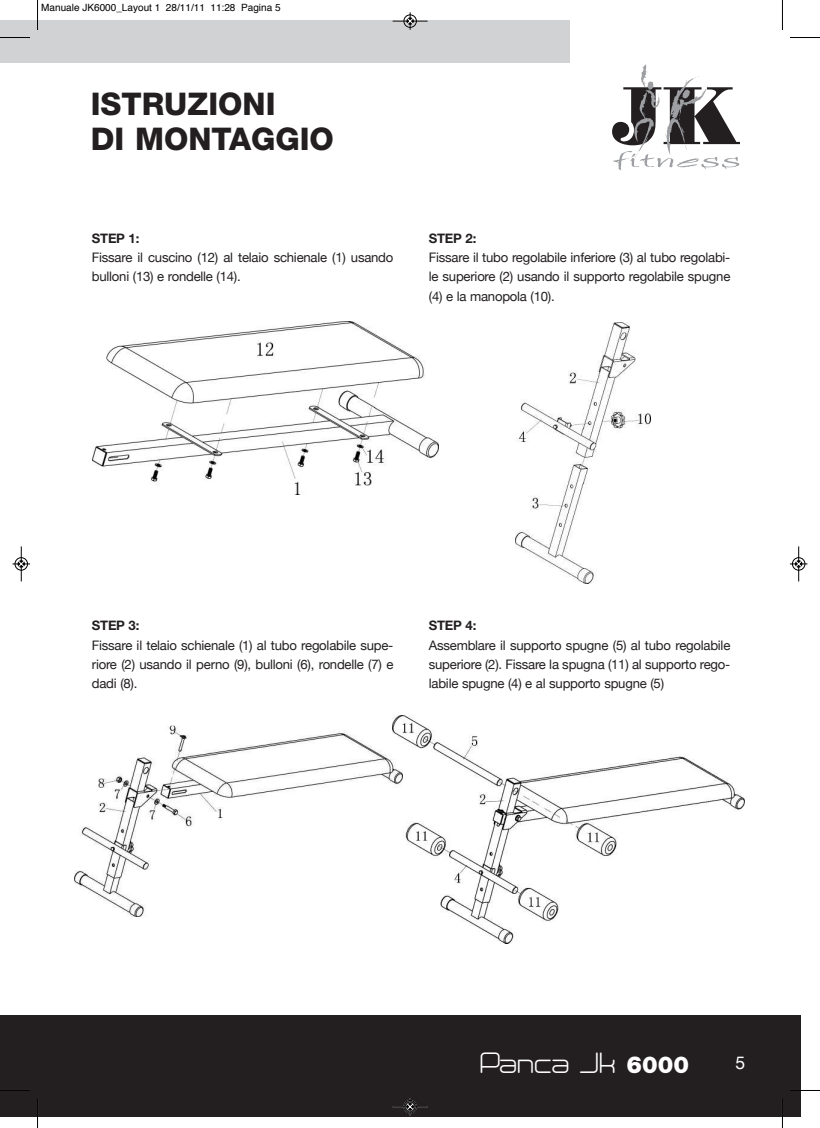
<style>
.page{position:relative;width:820px;height:1128px;background:#fff}
.page>*{position:absolute;margin:0;border:0;box-sizing:border-box;transform-origin:0 0}
.t1{font:800 31.25px/35px "Helvetica Neue";color:#231f20}
.t2{font:25.62px "Neogrey";color:#fff}
.t3{font:17.5px "Helvetica Neue";color:#fff}
.t4{font:13.12px/19.4px "Helvetica Neue";letter-spacing:-.015em;color:#231f20;text-align:justify}
.t5{font:700 13.12px "Helvetica Neue";letter-spacing:-.015em;color:#231f20}
.t6{font:10px "Helvetica";color:#000}
.s1{font-family:"Helvetica Neue";font-weight:900;font-size:23.38px}
</style>
<div class="page">
<div style="left:0;top:1014px;width:799px;height:102px;background:#231f20"></div>
<div style="left:0;top:20px;width:569px;height:42px;background:#d1d2d4"></div>
<svg style="left:612px;top:64px;width:127px;height:106px"></svg>
<img style="left:93px;top:322px;width:345px;height:172px">
<img style="left:515px;top:322px;width:135px;height:261px">
<img style="left:392px;top:715px;width:352px;height:228px">
<img style="left:74px;top:725px;width:328px;height:191px">
<hr style="left:0;top:1089px;width:30px;height:1px;background:#fff">
<hr style="left:789px;top:1089px;width:30px;height:1px;background:#fff">
<hr style="left:37px;top:0;width:1px;height:30px;background:#000">
<hr style="left:0;top:37px;width:30px;height:1px;background:#000">
<hr style="left:781px;top:0;width:1px;height:30px;background:#000">
<hr style="left:789px;top:37px;width:30px;height:1px;background:#000">
<hr style="left:37px;top:1097px;width:1px;height:30px;background:#000">
<hr style="left:0;top:1090px;width:30px;height:1px;background:#000">
<hr style="left:781px;top:1097px;width:1px;height:30px;background:#000">
<hr style="left:789px;top:1090px;width:30px;height:1px;background:#000">
<div style="left:403px;top:14px;width:13px;height:14px;border:1px solid #fff;border-radius:50%"></div>
<hr style="left:392px;top:21px;width:35px;height:1px;background:#000">
<div style="left:403px;top:15px;width:13px;height:13px;border:1px solid #000;border-radius:50%"></div>
<svg style="left:407px;top:12px;width:6px;height:18px"></svg>
<div style="left:403px;top:1099px;width:13px;height:14px;border:1px solid #fff;border-radius:50%"></div>
<hr style="left:392px;top:1106px;width:35px;height:1px;background:#000">
<div style="left:403px;top:1100px;width:13px;height:13px;border:1px solid #000;border-radius:50%"></div>
<svg style="left:407px;top:1098px;width:6px;height:17px"></svg>
<hr style="left:21px;top:546px;width:1px;height:35px;background:#000">
<div style="left:15px;top:557px;width:13px;height:13px;border:1px solid #000;border-radius:50%"></div>
<svg style="left:12px;top:560px;width:18px;height:7px"></svg>
<hr style="left:798px;top:546px;width:1px;height:35px;background:#000">
<div style="left:791px;top:557px;width:13px;height:13px;border:1px solid #000;border-radius:50%"></div>
<svg style="left:790px;top:560px;width:17px;height:7px"></svg>
<p class="t6" style="left:41px;top:4px;width:241px">Manuale JK6000_Layout 1 28/11/11 11:28 Pagina 5</p>
<h1 class="t1" style="left:91px;top:89px;width:244px">ISTRUZIONI<br>DI MONTAGGIO</h1>
<p class="t5" style="left:92px;top:233px;width:49px">STEP 1:</p>
<p class="t4" style="left:92px;top:247px;width:303px">Fissare il cuscino (12) al telaio schienale (1) usando bulloni (13) e rondelle (14).</p>
<p class="t5" style="left:428px;top:233px;width:49px">STEP 2:</p>
<p class="t4" style="left:428px;top:247px;width:303px">Fissare il tubo regolabile inferiore (3) al tubo regolabi&shy;le superiore (2) usando il supporto regolabile spugne (4) e la manopola (10).</p>
<p class="t5" style="left:92px;top:620px;width:49px">STEP 3:</p>
<p class="t4" style="left:92px;top:635px;width:303px">Fissare il telaio schienale (1) al tubo regolabile supe&shy;riore (2) usando il perno (9), bulloni (6), rondelle (7) e dadi (8).</p>
<p class="t5" style="left:428px;top:620px;width:49px">STEP 4:</p>
<p class="t4" style="left:428px;top:635px;width:303px">Assemblare il supporto spugne (5) al tubo regolabile superiore (2). Fissare la spugna (11) al supporto rego&shy;labile spugne (4) e al supporto spugne (5)</p>
<h2 class="t2" style="left:480px;top:1051px;width:209px">Panca Jk <span class="s1">6000</span></h2>
<h3 class="t3" style="left:735px;top:1052px;width:11px">5</h3>
</div>
